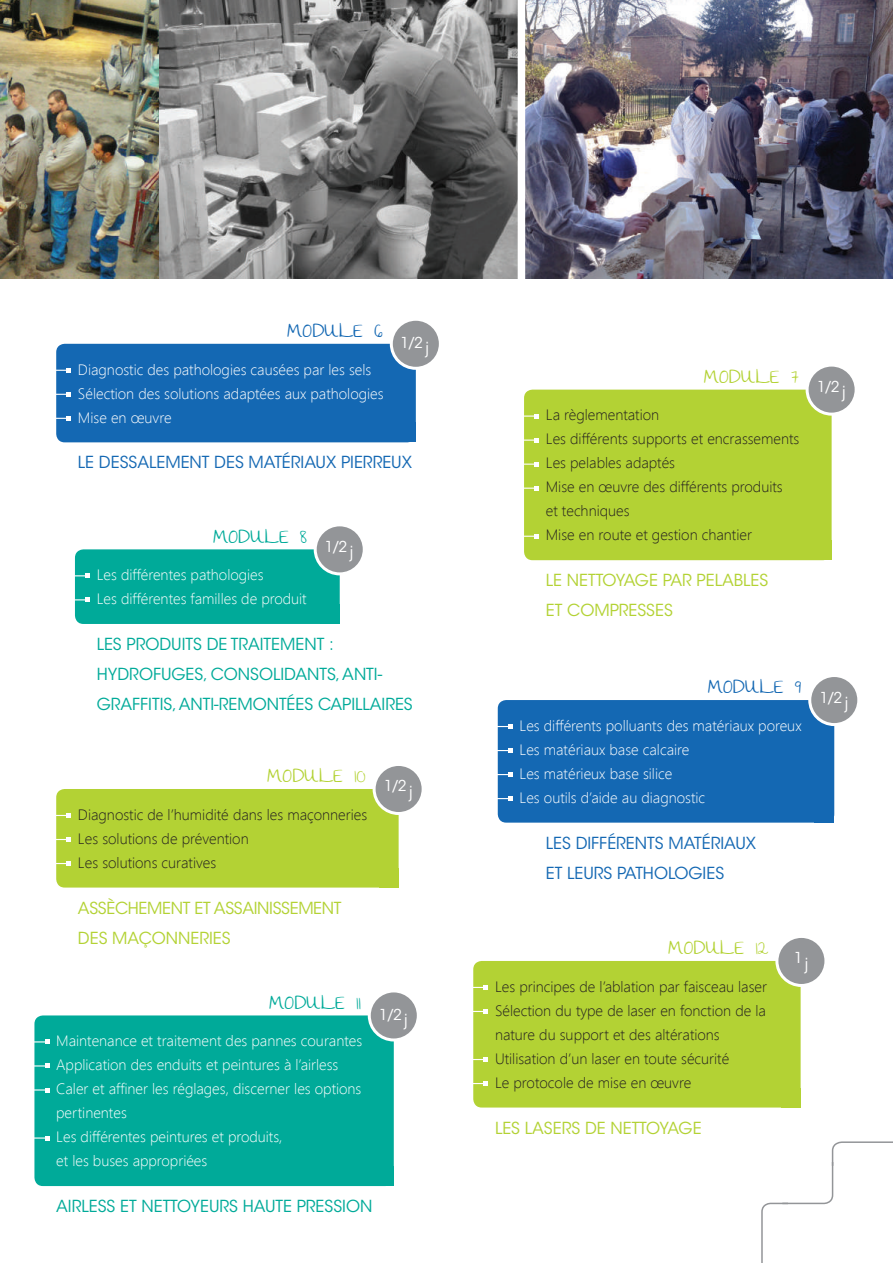
<style>
.page{position:relative;width:893px;height:1263px;background:#fff}
.page>*{position:absolute;margin:0;border:0;box-sizing:border-box;transform-origin:0 0}
.t1{font:16.5px/30px "ITC Avant Garde Std";color:#0a9}
.t2{font:16.5px/30px "ITC Avant Garde Std";color:#1468b3}
.t3{font:16.5px/30px "ITC Avant Garde Std";color:#b3d234}
.t4{font:16.5px/30px "ITC Avant Garde Std";letter-spacing:-.02em;color:#b3d234}
.t5{font:16.5px "ITC Avant Garde Std";color:#fff}
.t6{font:300 15px/24px "Segoe UI";color:#fff}
.t7{font:300 15px/24px "Segoe UI";color:#231f20}
.t8{font:15px "thegirlnextdoor";color:#b3d234}
.t9{font:15px "ITC Avant Garde Std";color:#fff}
.t10{font:15px "thegirlnextdoor";color:#0a9}
.t11{font:15px "thegirlnextdoor";color:#1468b3}
</style>
<div class="page">
<img style="left:0;top:0;width:518px;height:278px">
<img style="left:525px;top:0;width:368px;height:278px">
<svg style="left:761px;top:1141px;width:132px;height:122px"></svg>
<div style="left:56px;top:344px;width:360px;height:98px;background:#1468b3;border-radius:9px"></div>
<div style="left:391px;top:319px;width:49px;height:49px;background:#939598;border-radius:50%"></div>
<div style="left:390px;top:318px;width:52px;height:52px;border:3px solid #fff;border-radius:50%"></div>
<div style="left:524px;top:390px;width:308px;height:170px;background:#b3d234;border-radius:9px"></div>
<div style="left:807px;top:365px;width:49px;height:49px;background:#939598;border-radius:50%"></div>
<div style="left:806px;top:364px;width:52px;height:52px;border:3px solid #fff;border-radius:50%"></div>
<div style="left:75px;top:549px;width:265px;height:75px;background:#0a9;border-radius:9px"></div>
<div style="left:315px;top:525px;width:49px;height:49px;background:#939598;border-radius:50%"></div>
<div style="left:314px;top:523px;width:52px;height:52px;border:3px solid #fff;border-radius:50%"></div>
<div style="left:56px;top:789px;width:343px;height:98px;background:#b3d234;border-radius:9px"></div>
<div style="left:374px;top:764px;width:49px;height:49px;background:#939598;border-radius:50%"></div>
<div style="left:373px;top:763px;width:52px;height:52px;border:3px solid #fff;border-radius:50%"></div>
<div style="left:498px;top:700px;width:336px;height:123px;background:#1468b3;border-radius:9px"></div>
<div style="left:810px;top:675px;width:49px;height:49px;background:#939598;border-radius:50%"></div>
<div style="left:808px;top:674px;width:52px;height:52px;border:3px solid #fff;border-radius:50%"></div>
<div style="left:34px;top:1015px;width:360px;height:171px;background:#0a9;border-radius:9px"></div>
<div style="left:369px;top:991px;width:49px;height:49px;background:#939598;border-radius:50%"></div>
<div style="left:368px;top:989px;width:52px;height:52px;border:3px solid #fff;border-radius:50%"></div>
<div style="left:473px;top:961px;width:328px;height:146px;background:#b3d234;border-radius:9px"></div>
<div style="left:777px;top:936px;width:49px;height:49px;background:#939598;border-radius:50%"></div>
<div style="left:775px;top:935px;width:52px;height:52px;border:3px solid #fff;border-radius:50%"></div>
<div style="left:379px;top:868px;width:20px;height:19px;background:#b3d234"></div>
<div style="left:781px;top:1087px;width:20px;height:20px;background:#b3d234"></div>
<div style="left:812px;top:540px;width:20px;height:20px;background:#b3d234"></div>
<div style="left:320px;top:604px;width:20px;height:20px;background:#0a9"></div>
<div style="left:374px;top:1166px;width:20px;height:20px;background:#0a9"></div>
<div style="left:396px;top:422px;width:20px;height:20px;background:#1468b3"></div>
<div style="left:814px;top:803px;width:20px;height:20px;background:#1468b3"></div>
<svg style="left:34px;top:1040px;width:15px;height:4px"></svg>
<svg style="left:34px;top:1064px;width:15px;height:4px"></svg>
<svg style="left:34px;top:1088px;width:15px;height:4px"></svg>
<svg style="left:34px;top:1136px;width:15px;height:4px"></svg>
<svg style="left:524px;top:414px;width:15px;height:4px"></svg>
<svg style="left:524px;top:438px;width:15px;height:4px"></svg>
<svg style="left:524px;top:462px;width:15px;height:4px"></svg>
<svg style="left:524px;top:486px;width:15px;height:4px"></svg>
<svg style="left:524px;top:534px;width:15px;height:4px"></svg>
<svg style="left:56px;top:813px;width:15px;height:5px"></svg>
<svg style="left:56px;top:837px;width:15px;height:5px"></svg>
<svg style="left:56px;top:861px;width:15px;height:5px"></svg>
<svg style="left:75px;top:574px;width:15px;height:4px"></svg>
<svg style="left:75px;top:598px;width:15px;height:4px"></svg>
<svg style="left:56px;top:368px;width:15px;height:4px"></svg>
<svg style="left:56px;top:392px;width:15px;height:4px"></svg>
<svg style="left:56px;top:416px;width:15px;height:5px"></svg>
<svg style="left:497px;top:724px;width:16px;height:5px"></svg>
<svg style="left:497px;top:748px;width:16px;height:5px"></svg>
<svg style="left:497px;top:772px;width:16px;height:5px"></svg>
<svg style="left:497px;top:796px;width:16px;height:5px"></svg>
<svg style="left:473px;top:985px;width:15px;height:5px"></svg>
<svg style="left:473px;top:1009px;width:15px;height:5px"></svg>
<svg style="left:473px;top:1057px;width:15px;height:5px"></svg>
<svg style="left:473px;top:1081px;width:15px;height:5px"></svg>
<p class="t11" style="left:287px;top:323px;width:97px">MODULE 6</p>
<p class="t9" style="left:400px;top:334px;width:24px">1/2</p>
<p class="t5" style="left:425px;top:338px;width:6px">j</p>
<p class="t6" style="left:78px;top:357px;width:307px">Diagnostic des pathologies causées par les sels<br>Sélection des solutions adaptées aux pathologies<br>Mise en œuvre</p>
<p class="t2" style="left:78px;top:447px;width:336px">LE DESSALEMENT DES MATÉRIAUX PIERREUX</p>
<p class="t10" style="left:213px;top:529px;width:95px">MODULE 8</p>
<p class="t6" style="left:97px;top:562px;width:212px">Les différentes pathologies<br>Les différentes familles de produit</p>
<p class="t9" style="left:325px;top:537px;width:24px">1/2</p>
<p class="t5" style="left:349px;top:542px;width:6px">j</p>
<p class="t1" style="left:97px;top:629px;width:318px">LES PRODUITS DE TRAITEMENT :<br>HYDROFUGES, CONSOLIDANTS, ANTI-<br>GRAFFITIS, ANTI-REMONTÉES CAPILLAIRES</p>
<p class="t8" style="left:267px;top:768px;width:100px">MODULE 10</p>
<p class="t7" style="left:78px;top:802px;width:291px">Diagnostic de l’humidité dans les maçonneries<br>Les solutions de prévention<br>Les solutions curatives</p>
<p class="t4" style="left:78px;top:893px;width:265px">ASSÈCHEMENT ET ASSAINISSEMENT<br>DES MAÇONNERIES</p>
<p class="t9" style="left:384px;top:777px;width:24px">1/2</p>
<p class="t5" style="left:409px;top:782px;width:6px">j</p>
<p class="t10" style="left:269px;top:995px;width:93px">MODULE 11</p>
<p class="t6" style="left:56px;top:1028px;width:308px">Maintenance et traitement des pannes courantes Application des enduits et peintures à l’airless Caler et affiner les réglages, discerner les options pertinentes<br>Les différentes peintures et produits,<br>et les buses appropriées</p>
<p class="t9" style="left:379px;top:1005px;width:24px">1/2</p>
<p class="t5" style="left:404px;top:1010px;width:6px">j</p>
<p class="t1" style="left:56px;top:1191px;width:318px">AIRLESS ET NETTOYEURS HAUTE PRESSION</p>
<p class="t8" style="left:704px;top:369px;width:97px">MODULE 7</p>
<p class="t7" style="left:546px;top:402px;width:255px">La règlementation<br>Les différents supports et encrassements<br>Les pelables adaptés<br>Mise en œuvre des différents produits<br>et techniques<br>Mise en route et gestion chantier</p>
<p class="t3" style="left:546px;top:565px;width:224px">LE NETTOYAGE PAR PELABLES<br>ET COMPRESSES</p>
<p class="t9" style="left:817px;top:378px;width:24px">1/2</p>
<p class="t5" style="left:842px;top:382px;width:6px">j</p>
<p class="t11" style="left:708px;top:679px;width:95px">MODULE 9</p>
<p class="t6" style="left:519px;top:713px;width:284px">Les différents polluants des matériaux poreux Les matériaux base calcaire<br>Les matérieux base silice<br>Les outils d’aide au diagnostic</p>
<p class="t2" style="left:546px;top:828px;width:212px">LES DIFFÉRENTS MATÉRIAUX<br>ET LEURS PATHOLOGIES</p>
<p class="t9" style="left:820px;top:688px;width:24px">1/2</p>
<p class="t5" style="left:844px;top:693px;width:6px">j</p>
<p class="t8" style="left:668px;top:940px;width:102px">MODULE 12</p>
<p class="t7" style="left:495px;top:974px;width:273px">Les principes de l’ablation par faisceau laser Sélection du type de laser en fonction de la nature du support et des altérations Utilisation d’un laser en toute sécurité<br>Le protocole de mise en œuvre</p>
<p class="t3" style="left:495px;top:1113px;width:208px">LES LASERS DE NETTOYAGE</p>
<p class="t9" style="left:794px;top:949px;width:10px">1</p>
<p class="t5" style="left:804px;top:953px;width:6px">j</p>
</div>
